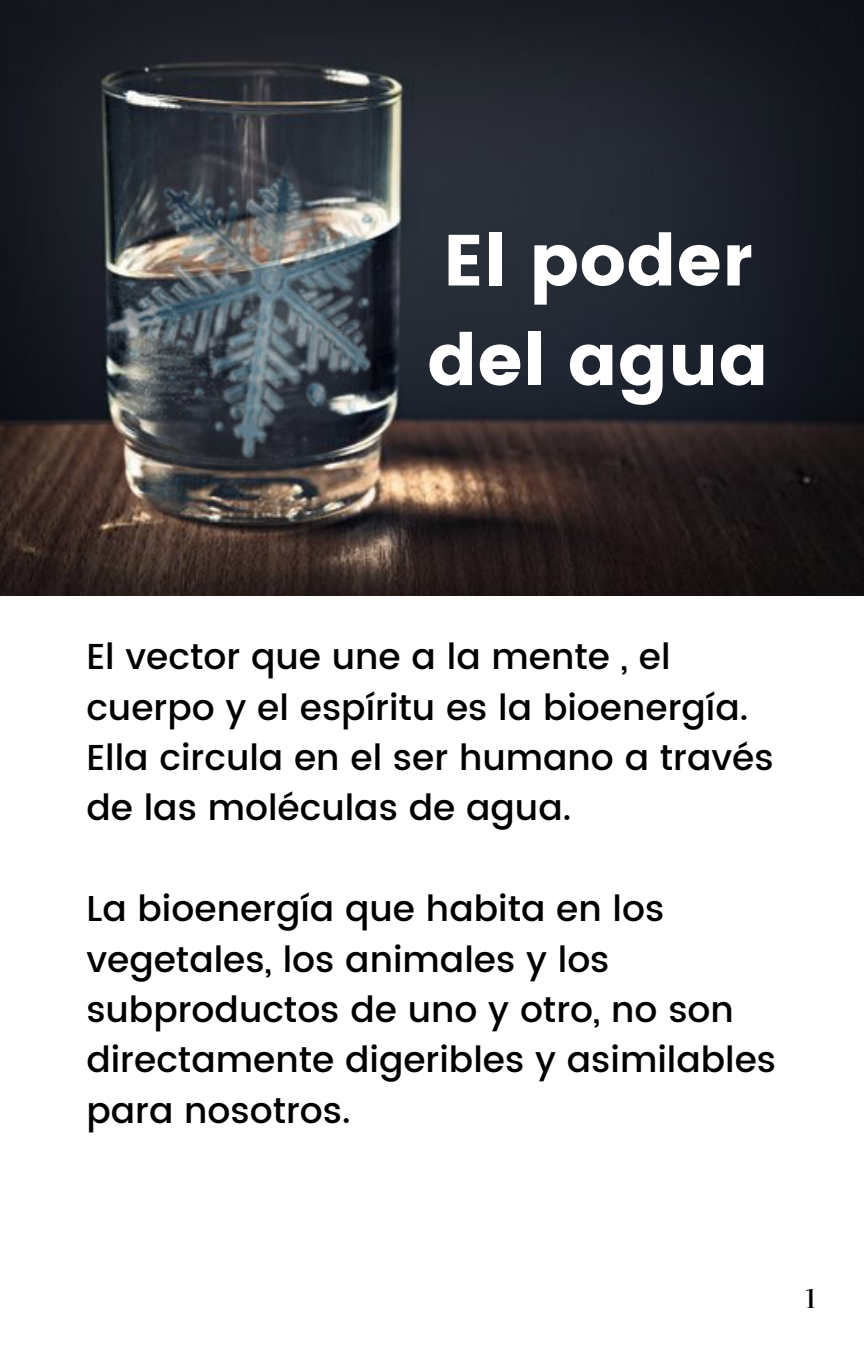
<style>
.page{position:relative;width:864px;height:1350px;background:#fff}
.page>*{position:absolute;margin:0;border:0;box-sizing:border-box;transform-origin:0 0}
.t1{font:72px/99.5px "Poppins";color:#fff}
.t2{font:500 36px/50.4px "Poppins";color:#000}
.t3{font:26.55px "Vidaloka";color:#000}
</style>
<div class="page">
<img style="left:0;top:0;width:864px;height:595px">
<h1 class="t1" style="left:427px;top:211px;width:343px">El poder del agua</h1>
<p class="t2" style="left:86px;top:632px;width:689px">El vector que une a la mente , el cuerpo y el espíritu es la bioenergía.<br>Ella circula en el ser humano a través de las moléculas de agua.</p>
<p class="t2" style="left:86px;top:884px;width:691px">La bioenergía que habita en los vegetales, los animales y los subproductos de uno y otro, no son directamente digeribles y asimilables para nosotros.</p>
<p class="t3" style="left:806px;top:1284px;width:11px">1</p>
</div>
